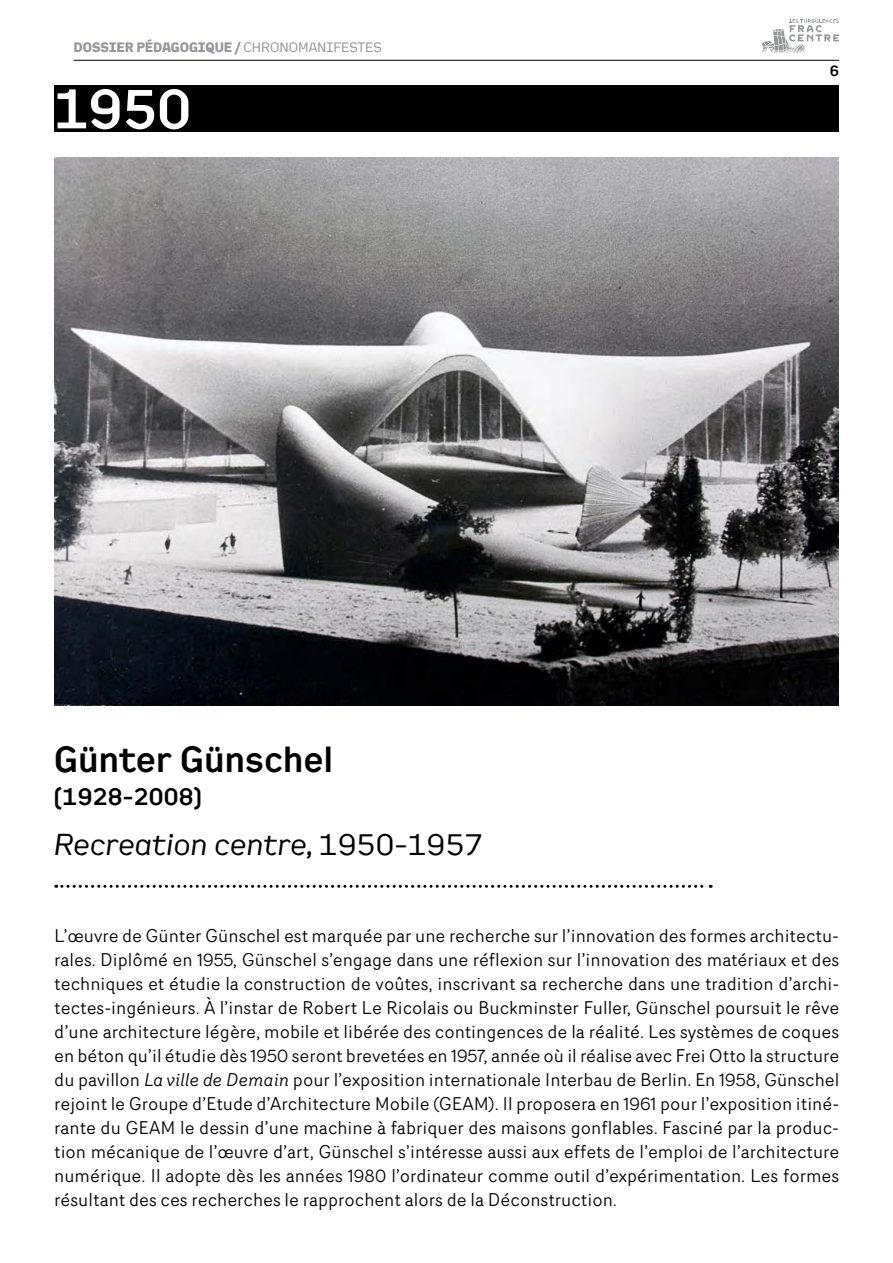
<style>
.page{position:relative;width:893px;height:1263px;background:#fff}
.page>*{position:absolute;margin:0;border:0;box-sizing:border-box;transform-origin:0 0}
.t1{font:500 55.5px "Kade";color:#fff}
.t2{font:500 36px "Kade";letter-spacing:.01em;color:#000}
.t3{font:italic 30px "Kade";letter-spacing:.01em;color:#000}
.t4{font:500 24px "Kade";letter-spacing:.01em;color:#000}
.t5{font:18px/24px "Router";color:#000;text-align:justify}
.t6{font:500 15px "Kade";color:#000}
.t7{font:700 13.5px "Kade";color:#939598}
.s1{font-weight:400}
.s2{font-style:normal}
.s3{font-style:italic}
</style>
<div class="page">
<hr style="left:74px;top:60px;width:765px;height:1px;background:#000">
<svg style="left:761px;top:19px;width:78px;height:34px"></svg>
<svg style="left:56px;top:885px;width:655px;height:3px"></svg>
<div style="left:54px;top:85px;width:785px;height:47px;background:#000"></div>
<img style="left:54px;top:158px;width:785px;height:547px">
<p class="t7" style="left:74px;top:38px;width:310px">DOSSIER PÉDAGOGIQUE / <span class="s1">CHRONOMANIFESTES</span></p>
<h1 class="t1" style="left:54px;top:74px;width:138px">1950</h1>
<h2 class="t2" style="left:54px;top:737px;width:280px">Günter Günschel</h2>
<h3 class="t4" style="left:54px;top:781px;width:149px">(1928-2008)</h3>
<h3 class="t3" style="left:54px;top:825px;width:430px">Recreation centre, <span class="s2">1950-1957</span></h3>
<p class="t6" style="left:830px;top:61px;width:11px">6</p>
<p class="t5" style="left:54px;top:923px;width:786px">L’œuvre de Günter Günschel est marquée par une recherche sur l’innovation des formes architectu&shy;rales. Diplômé en 1955, Günschel s’engage dans une réflexion sur l’innovation des matériaux et des techniques et étudie la construction de voûtes, inscrivant sa recherche dans une tradition d’archi&shy;tectes-ingénieurs. À l’instar de Robert Le Ricolais ou Buckminster Fuller, Günschel poursuit le rêve d’une architecture légère, mobile et libérée des contingences de la réalité. Les systèmes de coques en béton qu’il étudie dès 1950 seront brevetées en 1957, année où il réalise avec Frei Otto la structure du pavillon <span class="s3">La ville de Demain</span> pour l’exposition internationale Interbau de Berlin. En 1958, Günschel rejoint le Groupe d’Etude d’Architecture Mobile (GEAM). Il proposera en 1961 pour l’exposition itiné&shy;rante du GEAM le dessin d’une machine à fabriquer des maisons gonflables. Fasciné par la produc&shy;tion mécanique de l’œuvre d’art, Günschel s’intéresse aussi aux effets de l’emploi de l’architecture numérique. Il adopte dès les années 1980 l’ordinateur comme outil d’expérimentation. Les formes résultant des ces recherches le rapprochent alors de la Déconstruction.</p>
</div>
